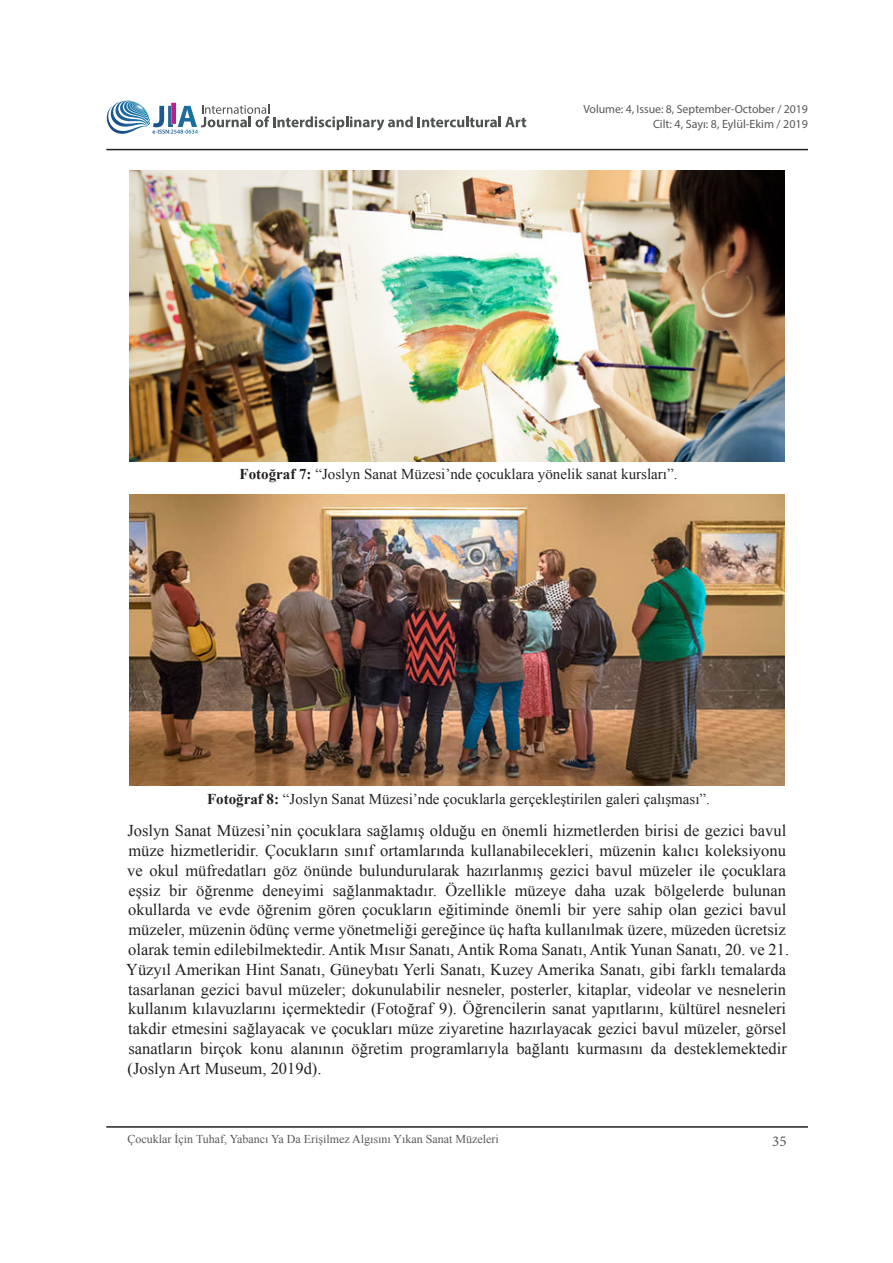
<style>
.page{position:relative;width:893px;height:1263px;background:#fff}
.page>*{position:absolute;margin:0;border:0;box-sizing:border-box;transform-origin:0 0}
.t1{font:16.5px/19.8px "Times New Roman";color:#231f20}
.t2{font:15px "Times New Roman";color:#231f20}
.t3{font:15px "Minion Pro";color:#585858}
.t4{font:12px "Times New Roman";color:#585858}
.t5{font:12px "Myriad Pro";color:#585858}
.t6{font:11.85px "Myriad Pro";letter-spacing:-.005em;color:#585858}
.s1{font-weight:700}
</style>
<div class="page">
<hr style="left:106px;top:1126px;width:702px;height:2px;background:#231f20">
<hr style="left:106px;top:149px;width:702px;height:1px;background:#231f20">
<svg style="left:106px;top:100px;width:420px;height:34px"></svg>
<img style="left:130px;top:170px;width:654px;height:291px">
<img style="left:130px;top:495px;width:654px;height:291px">
<p class="t6" style="left:583px;top:102px;width:226px">Volume: 4, Issue: 8, September-October / 2019</p>
<p class="t5" style="left:653px;top:116px;width:156px">Cilt: 4, Sayı: 8, Eylül-Ekim / 2019</p>
<p class="t2" style="left:240px;top:464px;width:439px"><span class="s1">Fotoğraf 7:</span> “Joslyn Sanat Müzesi’nde çocuklara yönelik sanat kursları”.</p>
<p class="t2" style="left:207px;top:788px;width:504px"><span class="s1">Fotoğraf 8:</span> “Joslyn Sanat Müzesi’nde çocuklarla gerçekleştirilen galeri çalışması”.</p>
<p class="t1" style="left:126px;top:820px;width:665px">Joslyn Sanat Müzesi’nin çocuklara sağlamış olduğu en önemli hizmetlerden birisi de gezici bavul müze hizmetleridir. Çocukların sınıf ortamlarında kullanabilecekleri, müzenin kalıcı koleksiyonu ve okul müfredatları göz önünde bulundurularak hazırlanmış gezici bavul müzeler ile çocuklara eşsiz bir öğrenme deneyimi sağlanmaktadır. Özellikle müzeye daha uzak bölgelerde bulunan okullarda ve evde öğrenim gören çocukların eğitiminde önemli bir yere sahip olan gezici bavul müzeler, müzenin ödünç verme yönetmeliği gereğince üç hafta kullanılmak üzere, müzeden ücretsiz olarak temin edilebilmektedir. Antik Mısır Sanatı, Antik Roma Sanatı, Antik Yunan Sanatı, 20. ve 21.<br>Yüzyıl Amerikan Hint Sanatı, Güneybatı Yerli Sanatı, Kuzey Amerika Sanatı, gibi farklı temalarda tasarlanan gezici bavul müzeler; dokunulabilir nesneler, posterler, kitaplar, videolar ve nesnelerin kullanım kılavuzlarını içermektedir (Fotoğraf 9). Öğrencilerin sanat yapıtlarını, kültürel nesneleri takdir etmesini sağlayacak ve çocukları müze ziyaretine hazırlayacak gezici bavul müzeler, görsel sanatların birçok konu alanının öğretim programlarıyla bağlantı kurmasını da desteklemektedir (Joslyn Art Museum, 2019d).</p>
<p class="t4" style="left:128px;top:1131px;width:373px">Çocuklar İçi̇n Tuhaf, Yabancı Ya Da Eri̇şi̇lmez Algısını Yıkan Sanat Müzeleri</p>
<p class="t3" style="left:772px;top:1131px;width:16px">35</p>
</div>
